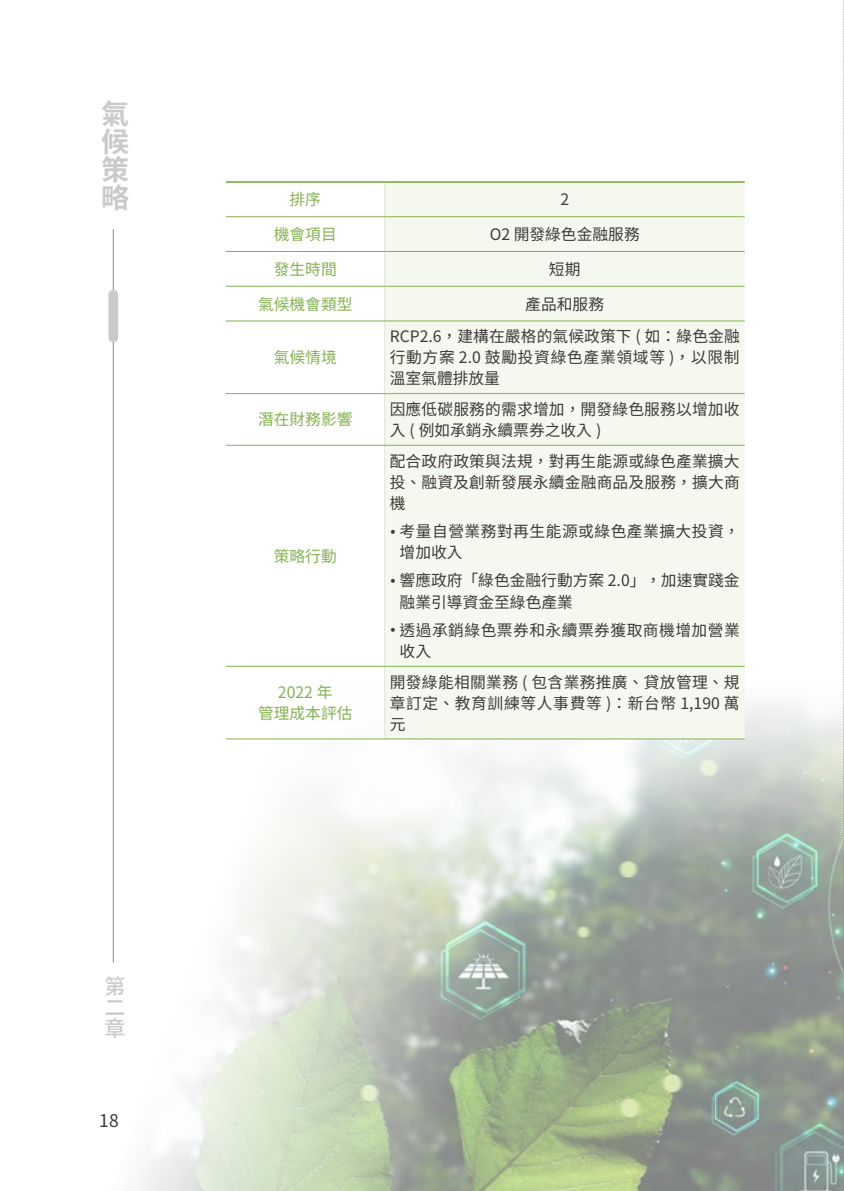
<style>
.page{position:relative;width:844px;height:1191px;background:#fff}
.page>*{position:absolute;margin:0;border:0;box-sizing:border-box;transform-origin:0 0}
.t1{font:700 28px/28px "Noto Sans CJ Ktc";color:#c9caca;text-align:justify}
.t2{font:500 21px/21px "Noto Sans CJ Ktc";color:#c9caca;text-align:justify}
.t3{font:17.5px "Noto Sans CJ Ktc";color:#3e3a39}
.t4{font:15.75px/21px "Noto Sans CJ Ktc";letter-spacing:.01em;color:#3e3a39;text-align:justify}
.t5{font:15.75px/21px "Noto Sans CJ Ktc";letter-spacing:.03em;color:#3e3a39}
.t6{font:15.75px/21px "Noto Sans CJ Ktc";color:#84b251;text-align:center}
</style>
<div class="page">
<img style="left:642px;top:682px;width:201px;height:509px">
<svg style="left:112px;top:422px;width:530px;height:769px"></svg>
<div style="left:385px;top:183px;width:359px;height:555px;background:#f5f8ef"></div>
<hr style="left:384px;top:183px;width:1px;height:33px;background:#dee8cd">
<hr style="left:384px;top:217px;width:1px;height:34px;background:#dee8cd">
<hr style="left:384px;top:252px;width:1px;height:34px;background:#dee8cd">
<hr style="left:384px;top:287px;width:1px;height:33px;background:#dee8cd">
<hr style="left:384px;top:321px;width:1px;height:72px;background:#dee8cd">
<hr style="left:384px;top:394px;width:1px;height:51px;background:#dee8cd">
<hr style="left:384px;top:446px;width:1px;height:220px;background:#dee8cd">
<hr style="left:384px;top:666px;width:1px;height:72px;background:#dee8cd">
<hr style="left:384px;top:216px;width:360px;height:1px;background:#84b251">
<hr style="left:384px;top:251px;width:360px;height:1px;background:#84b251">
<hr style="left:384px;top:286px;width:360px;height:1px;background:#84b251">
<hr style="left:384px;top:320px;width:360px;height:1px;background:#84b251">
<hr style="left:384px;top:393px;width:360px;height:1px;background:#84b251">
<hr style="left:384px;top:445px;width:360px;height:1px;background:#84b251">
<hr style="left:384px;top:666px;width:360px;height:1px;background:#84b251">
<hr style="left:226px;top:738px;width:158px;height:1px;background:#84b251">
<hr style="left:384px;top:738px;width:360px;height:1px;background:#84b251">
<hr style="left:226px;top:216px;width:158px;height:1px;background:#84b251">
<hr style="left:226px;top:251px;width:158px;height:1px;background:#84b251">
<hr style="left:226px;top:286px;width:158px;height:1px;background:#84b251">
<hr style="left:226px;top:320px;width:158px;height:1px;background:#84b251">
<hr style="left:226px;top:393px;width:158px;height:1px;background:#84b251">
<hr style="left:226px;top:445px;width:158px;height:1px;background:#84b251">
<hr style="left:226px;top:666px;width:158px;height:1px;background:#84b251">
<hr style="left:226px;top:181px;width:158px;height:2px;background:#84b251">
<hr style="left:384px;top:181px;width:360px;height:2px;background:#84b251">
<hr style="left:113px;top:229px;width:1px;height:733px;background:#898989">
<div style="left:108px;top:290px;width:10px;height:52px;background:#c9caca;border-radius:5px"></div>
<svg style="left:843px;top:0;width:1px;height:1191px"></svg>
<h1 class="t1" style="left:101px;top:100px;width:29px">氣候策略</h1>
<h2 class="t2" style="left:104px;top:976px;width:22px">第二章</h2>
<p class="t3" style="left:99px;top:1110px;width:21px">18</p>
<p class="t6" style="left:289px;top:189px;width:33px">排序</p>
<p class="t4" style="left:560px;top:189px;width:10px">2</p>
<p class="t6" style="left:274px;top:224px;width:64px">機會項目</p>
<p class="t4" style="left:489px;top:224px;width:151px">O2 開發綠色金融服務</p>
<p class="t6" style="left:274px;top:259px;width:64px">發生時間</p>
<p class="t4" style="left:549px;top:259px;width:33px">短期</p>
<p class="t6" style="left:258px;top:294px;width:96px">氣候機會類型</p>
<p class="t4" style="left:525px;top:294px;width:80px">產品和服務</p>
<p class="t6" style="left:274px;top:347px;width:64px">氣候情境</p>
<p class="t4" style="left:389px;top:326px;width:351px">RCP2.6，建構在嚴格的氣候政策下 ( 如：綠色金融行動方案 2.0 鼓勵投資綠色產業領域等 )，以限制溫室氣體排放量</p>
<p class="t6" style="left:258px;top:409px;width:96px">潛在財務影響</p>
<p class="t4" style="left:389px;top:399px;width:351px">因應低碳服務的需求增加，開發綠色服務以增加收入 ( 例如承銷永續票券之收入 )</p>
<p class="t6" style="left:274px;top:546px;width:64px">策略行動</p>
<p class="t4" style="left:389px;top:450px;width:351px">配合政府政策與法規，對再生能源或綠色產業擴大投、融資及創新發展永續金融商品及服務，擴大商機</p>
<p class="t5" style="left:399px;top:521px;width:341px;text-indent:-10px">• 考量自營業務對再生能源或綠色產業擴大投資，增加收入</p>
<p class="t4" style="left:399px;top:570px;width:341px;text-indent:-10px">• 響應政府「綠色金融行動方案 2.0」，加速實踐金融業引導資金至綠色產業</p>
<p class="t5" style="left:399px;top:620px;width:341px;text-indent:-10px">• 透過承銷綠色票券和永續票券獲取商機增加營業收入</p>
<p class="t6" style="left:258px;top:682px;width:96px">2022 年<br>管理成本評估</p>
<p class="t4" style="left:389px;top:671px;width:351px">開發綠能相關業務 ( 包含業務推廣、貸放管理、規章訂定、教育訓練等人事費等 )：新台幣 1,190 萬元</p>
</div>
